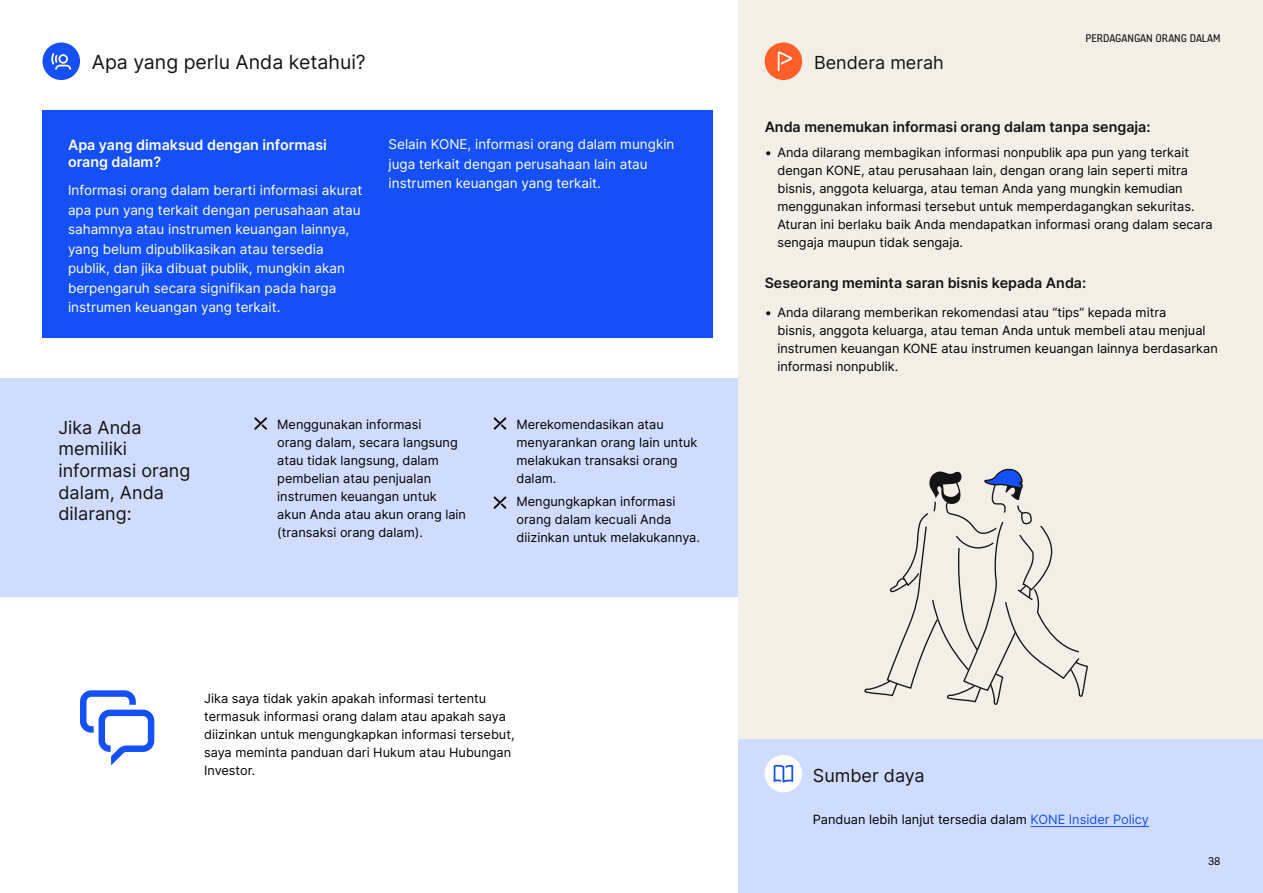
<style>
.page{position:relative;width:1263px;height:893px;background:#fff}
.page>*{position:absolute;margin:0;border:0;box-sizing:border-box;transform-origin:0 0}
.t1{font:19.5px "Inter";color:#141414}
.t2{font:18px/21.6px "Inter";color:#141414}
.t3{font:600 14.25px "Inter";color:#141414}
.t4{font:600 14.25px/17.1px "Inter";color:#fff}
.t5{font:13.5px/19.5px "Inter";color:#fff}
.t6{font:12.75px/18px "Inter";color:#000}
.t7{font:12px "KONE Information";color:#141414}
.s1{color:#1450f5}
</style>
<div class="page">
<div style="left:0;top:378px;width:738px;height:219px;background:#d0dcfd"></div>
<div style="left:738px;top:0;width:525px;height:893px;background:#f3eee6"></div>
<div style="left:738px;top:740px;width:525px;height:153px;background:#d0dcfd"></div>
<svg style="left:80px;top:690px;width:74px;height:75px"></svg>
<div style="left:43px;top:43px;width:37px;height:37px;background:#1450f5;border-radius:50%"></div>
<svg style="left:51px;top:53px;width:20px;height:17px"></svg>
<div style="left:765px;top:43px;width:37px;height:37px;background:#ff5f28;border-radius:50%"></div>
<svg style="left:778px;top:52px;width:14px;height:19px"></svg>
<div style="left:765px;top:755px;width:37px;height:37px;background:#fff;border-radius:50%"></div>
<svg style="left:774px;top:764px;width:19px;height:19px"></svg>
<svg style="left:254px;top:417px;width:13px;height:13px"></svg>
<svg style="left:494px;top:417px;width:12px;height:13px"></svg>
<svg style="left:494px;top:496px;width:12px;height:13px"></svg>
<svg style="left:864px;top:469px;width:224px;height:236px"></svg>
<hr style="left:1030px;top:826px;width:119px;height:1px;background:#1450f5">
<div style="left:43px;top:111px;width:670px;height:227px;background:#1450f5"></div>
<h1 class="t1" style="left:92px;top:48px;width:275px">Apa yang perlu Anda ketahui?</h1>
<h2 class="t2" style="left:814px;top:52px;width:131px">Bendera merah</h2>
<p class="t7" style="left:1085px;top:29px;width:136px">PERDAGANGAN ORANG DALAM</p>
<p class="t4" style="left:68px;top:136px;width:260px">Apa yang dimaksud dengan informasi orang dalam?</p>
<p class="t5" style="left:68px;top:180px;width:296px">Informasi orang dalam berarti informasi akurat apa pun yang terkait dengan perusahaan atau sahamnya atau instrumen keuangan lainnya, yang belum dipublikasikan atau tersedia publik, dan jika dibuat publik, mungkin akan berpengaruh secara signifikan pada harga instrumen keuangan yang terkait.</p>
<p class="t5" style="left:389px;top:134px;width:287px">Selain KONE, informasi orang dalam mungkin juga terkait dengan perusahaan lain atau instrumen keuangan yang terkait.</p>
<h2 class="t2" style="left:58px;top:416px;width:133px">Jika Anda memiliki informasi orang dalam, Anda dilarang:</h2>
<p class="t6" style="left:277px;top:415px;width:190px">Menggunakan informasi<br>orang dalam, secara langsung atau tidak langsung, dalam pembelian atau penjualan instrumen keuangan untuk akun Anda atau akun orang lain (transaksi orang dalam).</p>
<p class="t6" style="left:516px;top:415px;width:182px">Merekomendasikan atau menyarankan orang lain untuk melakukan transaksi orang dalam.</p>
<p class="t6" style="left:516px;top:492px;width:185px">Mengungkapkan informasi orang dalam kecuali Anda diizinkan untuk melakukannya.</p>
<p class="t6" style="left:204px;top:689px;width:312px">Jika saya tidak yakin apakah informasi tertentu termasuk informasi orang dalam atau apakah saya diizinkan untuk mengungkapkan informasi tersebut, saya meminta panduan dari Hukum atau Hubungan Investor.</p>
<p class="t3" style="left:765px;top:116px;width:387px">Anda menemukan informasi orang dalam tanpa sengaja:</p>
<p class="t6" style="left:777px;top:143px;width:437px;text-indent:-13px">• Anda dilarang membagikan informasi nonpublik apa pun yang terkait dengan KONE, atau perusahaan lain, dengan orang lain seperti mitra bisnis, anggota keluarga, atau teman Anda yang mungkin kemudian menggunakan informasi tersebut untuk memperdagangkan sekuritas.<br>Aturan ini berlaku baik Anda mendapatkan informasi orang dalam secara sengaja maupun tidak sengaja.</p>
<p class="t3" style="left:765px;top:273px;width:323px">Seseorang meminta saran bisnis kepada Anda:</p>
<p class="t6" style="left:777px;top:303px;width:442px;text-indent:-13px">• Anda dilarang memberikan rekomendasi atau “tips” kepada mitra<br>bisnis, anggota keluarga, atau teman Anda untuk membeli atau menjual instrumen keuangan KONE atau instrumen keuangan lainnya berdasarkan informasi nonpublik.</p>
<h2 class="t2" style="left:813px;top:765px;width:113px">Sumber daya</h2>
<p class="t6" style="left:813px;top:810px;width:338px">Panduan lebih lanjut tersedia dalam <span class="s1">KONE Insider Policy</span></p>
<p class="t7" style="left:1208px;top:853px;width:14px">38</p>
</div>
